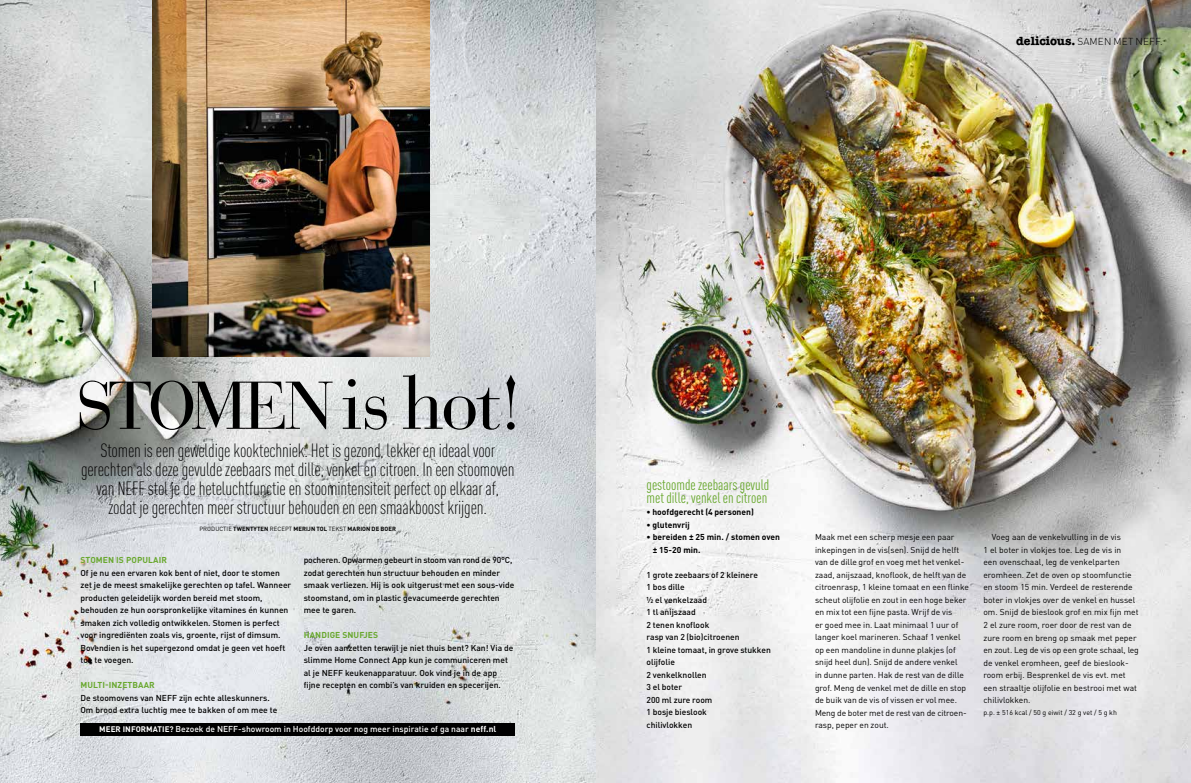
<style>
.page{position:relative;width:1191px;height:783px;background:#fff}
.page>*{position:absolute;margin:0;border:0;box-sizing:border-box;transform-origin:0 0}
.t1{font:67px "Bauer Bodoni Std";letter-spacing:-.07em;color:#000}
.t2{font:300 condensed 19px/19px "DINOT";letter-spacing:-.01em;color:#000;text-align:center}
.t3{font:condensed 15px/12.5px "DINOT";color:#69a82f}
.t4{font:300 10px "DINOT";letter-spacing:.01em;color:#000}
.t5{font:500 8.5px/12.5px "DINOT";color:#000}
.t6{font:8.5px/12.5px "DINOT";color:#000}
.t7{font:500 8.5px "DINOT";color:#fff}
.t8{font:700 8.5px/12.5px "DINOT";color:#000}
.t9{font:700 8.5px "DINOT";letter-spacing:.01em;color:#69a82f}
.t10{font:7px "DINOT";color:#000}
.t11{font:700 6px "DINOT";letter-spacing:.01em;color:#000}
.s1{font-size:75px}
.s2{font-weight:400}
.s3{font-weight:700;font-size:8px}
.s4{font-weight:700}
.s5{font-family:"American Typewriter Std";font-weight:700;font-size:12px}
</style>
<div class="page">
<img style="left:0;top:0;width:1191px;height:782px">
<img style="left:152px;top:0;width:277px;height:356px">
<div style="left:80px;top:722px;width:435px;height:13px;background:#000"></div>
<h1 class="t1" style="left:76px;top:365px;width:451px">STOMEN <span class="s1">is hot!</span></h1>
<p class="t2" style="left:81px;top:441px;width:435px">Stomen is een geweldige kooktechniek. Het is gezond, lekker en ideaal voor gerechten als deze gevulde zeebaars met dille, venkel en citroen. In een stoomoven van NEFF stel je de heteluchtfunctie en stoomintensiteit perfect op elkaar af, zodat je gerechten meer structuur behouden en een smaakboost krijgen.</p>
<p class="t11" style="left:199px;top:525px;width:198px"><span class="s2">PRODUCTIE</span> TWENTYTEN <span class="s2">RECEPT</span> MERIJN TOL <span class="s2">TEKST</span> MARION DE BOER</p>
<p class="t9" style="left:80px;top:554px;width:88px">STOMEN IS POPULAIR</p>
<p class="t5" style="left:80px;top:566px;width:212px">Of je nu een ervaren kok bent of niet, door te stomen zet je de meest smakelijke gerechten op tafel. Wanneer producten geleidelijk worden bereid met stoom, behouden ze hun oorspronkelijke vitamines én kunnen smaken zich volledig ontwikkelen. Stomen is perfect voor ingrediënten zoals vis, groente, rijst of dimsum.<br>Bovendien is het supergezond omdat je geen vet hoeft toe te voegen.</p>
<p class="t9" style="left:80px;top:679px;width:76px">MULTI-INZETBAAR</p>
<p class="t5" style="left:80px;top:691px;width:198px">De stoomovens van NEFF zijn echte alleskunners.<br>Om brood extra luchtig mee te bakken of om mee te</p>
<p class="t5" style="left:304px;top:553px;width:212px">pocheren. Opwarmen gebeurt in stoom van rond de 90°C, zodat gerechten hun structuur behouden en minder smaak verliezen. Hij is ook uitgerust met een sous-vide stoomstand, om in plastic gevacumeerde gerechten mee te garen.</p>
<p class="t9" style="left:304px;top:629px;width:76px">HANDIGE SNUFJES</p>
<p class="t5" style="left:304px;top:641px;width:211px">Je oven aanzetten terwijl je niet thuis bent? Kan! Via de slimme Home Connect App kun je communiceren met al je NEFF keukenapparatuur. Ook vind je in de app fijne recepten en combi’s van kruiden en specerijen.</p>
<p class="t7" style="left:99px;top:722px;width:399px"><span class="s3">MEER INFORMATIE?</span> Bezoek de NEFF-showroom in Hoofddorp voor nog meer inspiratie of ga naar <span class="s4">neff.nl</span></p>
<p class="t4" style="left:1016px;top:35px;width:148px"><span class="s5">delicious.</span> SAMEN MET NEFF.</p>
<h3 class="t3" style="left:646px;top:478px;width:124px">gestoomde zeebaars gevuld met dille, venkel en citroen</h3>
<p class="t8" style="left:646px;top:505px;width:109px">• hoofdgerecht (4 personen)</p>
<p class="t8" style="left:646px;top:518px;width:45px">• glutenvrij</p>
<p class="t8" style="left:652px;top:530px;width:129px;text-indent:-6px">• bereiden ± 25 min. / stomen oven ± 15-20 min.</p>
<p class="t5" style="left:646px;top:568px;width:126px">1 grote zeebaars of 2 kleinere<br>1 bos dille<br>½ el venkelzaad<br>1 tl anijszaad<br>2 tenen knoflook<br>rasp van 2 (bio)citroenen<br>1 kleine tomaat, in grove stukken olijfolie<br>2 venkelknollen<br>3 el boter<br>200 ml zure room<br>1 bosje bieslook<br>chilivlokken</p>
<p class="t6" style="left:815px;top:530px;width:155px">Maak met een scherp mesje een paar inkepingen in de vis(sen). Snijd de helft van de dille grof en voeg met het venkel&shy;zaad, anijszaad, knoflook, de helft van de citroenrasp, 1 kleine tomaat en een flinke scheut olijfolie en zout in een hoge beker en mix tot een fijne pasta. Wrijf de vis<br>er goed mee in. Laat minimaal 1 uur of langer koel marineren. Schaaf 1 venkel op een mandoline in dunne plakjes (of snijd heel dun). Snijd de andere venkel<br>in dunne parten. Hak de rest van de dille grof. Meng de venkel met de dille en stop de buik van de vis of vissen er vol mee.<br>Meng de boter met de rest van de citroen&shy;rasp, peper en zout.</p>
<p class="t6" style="left:983px;top:530px;width:157px;text-indent:8px">Voeg aan de venkelvulling in de vis<br>1 el boter in vlokjes toe. Leg de vis in<br>een ovenschaal, leg de venkelparten eromheen. Zet de oven op stoomfunctie en stoom 15 min. Verdeel de resterende boter in vlokjes over de venkel en hussel om. Snijd de bieslook grof en mix fijn met 2 el zure room, roer door de rest van de zure room en breng op smaak met peper en zout. Leg de vis op een grote schaal, leg de venkel eromheen, geef de bieslook&shy;room erbij. Besprenkel de vis evt. met een straaltje olijfolie en bestrooi met wat chilivlokken.</p>
<p class="t10" style="left:983px;top:708px;width:135px">p.p. ± 516 kcal / 50 g eiwit / 32 g vet / 5 g kh</p>
</div>
